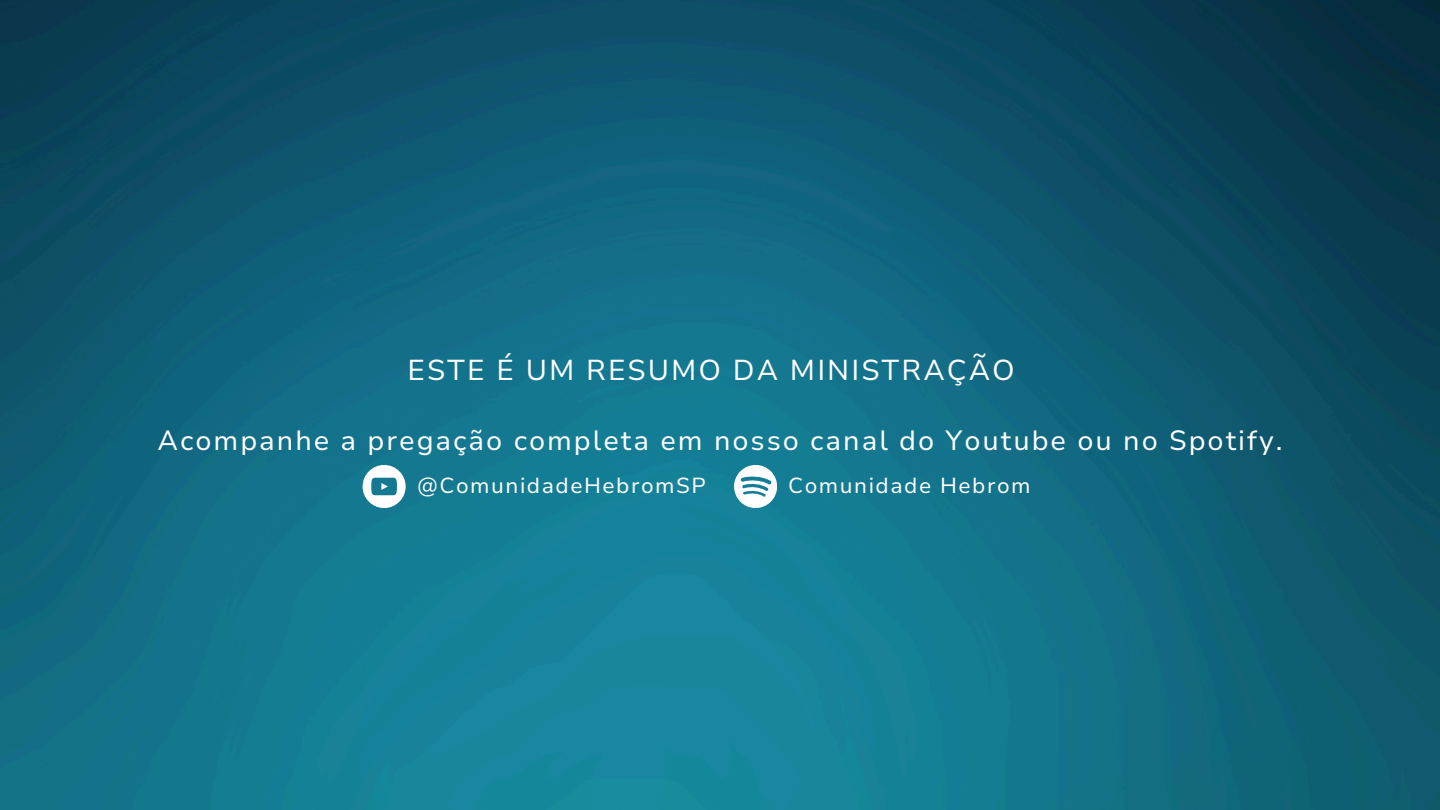
<style>
.page{position:relative;width:1440px;height:810px;background:#fff}
.page>*{position:absolute;margin:0;border:0;box-sizing:border-box;transform-origin:0 0}
.t1{font:28.7px "Nunito Sans 10 pt";letter-spacing:.07em;color:#fff}
.t2{font:27.7px "Nunito Sans 10 pt";letter-spacing:.07em;color:#fff}
.t3{font:21.7px "Nunito Sans 10 pt";letter-spacing:.07em;color:#fff}
</style>
<div class="page">
<img style="left:0;top:0;width:1440px;height:810px">
<svg style="left:734px;top:465px;width:43px;height:43px"></svg>
<svg style="left:363px;top:465px;width:42px;height:43px"></svg>
<p class="t1" style="left:407px;top:351px;width:609px">ESTE É UM RESUMO DA MINISTRAÇÃO</p>
<h1 class="t2" style="left:157px;top:422px;width:1127px">Acompanhe a pregação completa em nosso canal do Youtube ou no Spotify.</h1>
<h2 class="t3" style="left:417px;top:471px;width:290px">@ComunidadeHebromSP</h2>
<h2 class="t3" style="left:788px;top:471px;width:244px">Comunidade Hebrom</h2>
</div>
